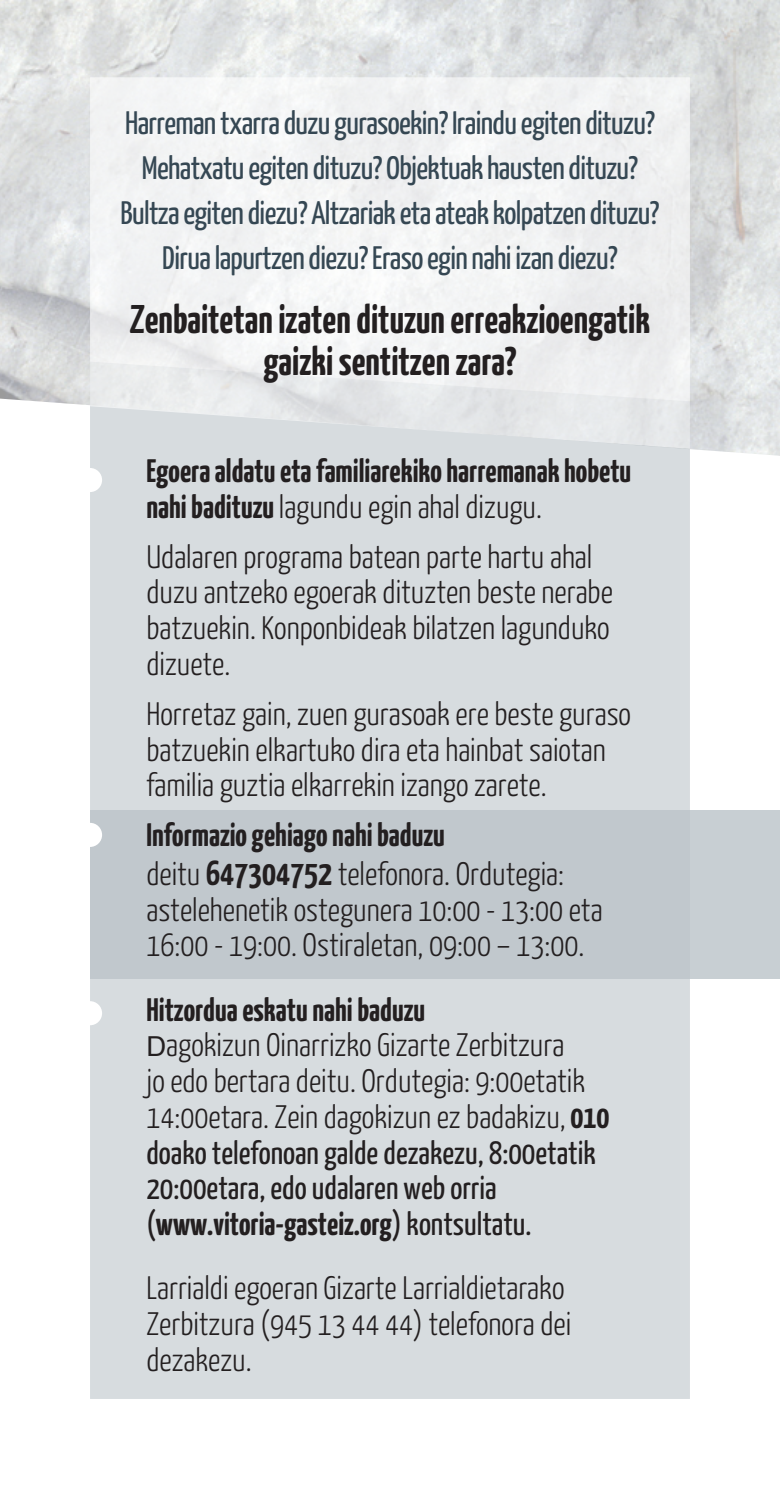
<style>
.page{position:relative;width:780px;height:1489px;background:#fff}
.page>*{position:absolute;margin:0;border:0;box-sizing:border-box;transform-origin:0 0}
.t1{font:700 40px/42.5px "Yanone Kaffeesatz";color:#231f20;text-align:center}
.t2{font:300 32.5px/35.8px "Yanone Kaffeesatz";color:#231f20}
.t3{font:32.5px/45px "Yanone Kaffeesatz";letter-spacing:-.02em;color:#354753;text-align:center}
.t4{font:700 32.5px/35.8px "Yanone Kaffeesatz";color:#231f20}
.s1{font-weight:300}
.s2{font-weight:700}
.s3{font-weight:700;font-size:35px}
.s4{font-family:"Arial";font-weight:400;font-size:27.5px}
.s5{font-weight:400}
</style>
<div class="page">
<div style="left:90px;top:457px;width:600px;height:941px;background:#d7dcdf"></div>
<img style="left:0;top:0;width:780px;height:457px">
<svg style="left:90px;top:77px;width:600px;height:372px;fill:#f0f1f2"></svg>
<div style="left:90px;top:810px;width:690px;height:169px;background:#bcc4c9"></div>
<div style="left:78px;top:822px;width:24px;height:24px;background:#fff;border-radius:50%"></div>
<div style="left:78px;top:468px;width:24px;height:24px;background:#fff;border-radius:50%"></div>
<div style="left:78px;top:1001px;width:24px;height:24px;background:#fff;border-radius:50%"></div>
<p class="t3" style="left:120px;top:99px;width:540px">Harreman txarra duzu gurasoekin? Iraindu egiten dituzu?<br>Mehatxatu egiten dituzu? Objektuak hausten dituzu?<br>Bultza egiten diezu? Altzariak eta ateak kolpatzen dituzu?<br>Dirua lapurtzen diezu? Eraso egin nahi izan diezu?</p>
<p class="t1" style="left:130px;top:297px;width:522px">Zenbaitetan izaten dituzun erreakzioengatik gaizki sentitzen zara?</p>
<p class="t4" style="left:146px;top:452px;width:486px">Egoera aldatu eta familiarekiko harremanak hobetu nahi badituzu <span class="s1">lagundu egin ahal dizugu.</span></p>
<p class="t2" style="left:146px;top:537px;width:468px">Udalaren programa batean parte hartu ahal duzu antzeko egoerak dituzten beste nerabe batzuekin. Konponbideak bilatzen lagunduko dizuete.</p>
<p class="t2" style="left:146px;top:694px;width:486px">Horretaz gain, zuen gurasoak ere beste guraso batzuekin elkartuko dira eta hainbat saiotan familia guztia elkarrekin izango zarete.</p>
<p class="t2" style="left:146px;top:815px;width:457px;line-height:36.8px"><span class="s2">Informazio gehiago nahi baduzu<br></span>deitu <span class="s3">647304752</span> telefonora. Ordutegia: astelehenetik ostegunera 10:00 - 13:00 eta 16:00 - 19:00. Ostiraletan, 09:00 – 13:00.</p>
<p class="t2" style="left:146px;top:990px;width:464px"><span class="s2">Hitzordua eskatu nahi baduzu<br></span><span class="s4">D</span>agokizun Oinarrizko Gizarte Zerbitzura<br>jo edo bertara deitu. Ordutegia: 9:00etatik 14:00etara. Zein dagokizun ez badakizu, <span class="s2">010 </span><span class="s5">doako telefonoan galde dezakezu, 8:00etatik 20:00etara, edo udalaren web orria (</span><span class="s2">www.vitoria-gasteiz.org</span><span class="s5">) kontsultatu.</span></p>
<p class="t2" style="left:146px;top:1268px;width:426px">Larrialdi egoeran Gizarte Larrialdietarako<br>Zerbitzura (945 13 44 44) telefonora dei dezakezu.</p>
</div>
